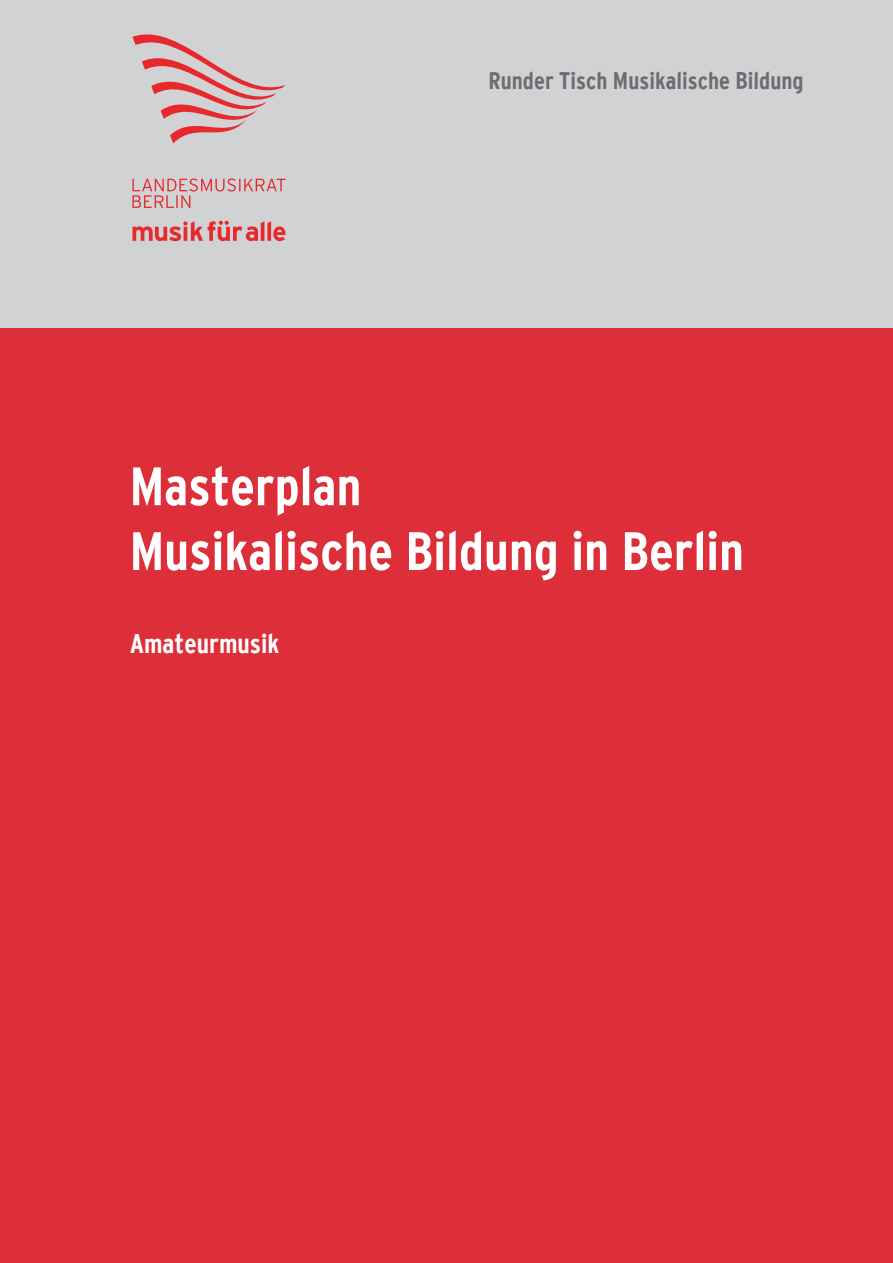
<style>
.page{position:relative;width:893px;height:1263px;background:#fff}
.page>*{position:absolute;margin:0;border:0;box-sizing:border-box;transform-origin:0 0}
.t1{font:700 condensed 54px/64.8px "Interstate";color:#fff}
.t2{font:700 condensed 27px "Interstate";color:#fff}
.t3{font:700 condensed 24px "Interstate";color:#6c6d70}
</style>
<div class="page">
<div style="left:0;top:327px;width:893px;height:936px;background:#dc2f39"></div>
<div style="left:0;top:0;width:893px;height:327px;background:#d1d2d4"></div>
<svg style="left:132px;top:34px;width:154px;height:207px"></svg>
<p class="t3" style="left:489px;top:68px;width:317px">Runder Tisch Musikalische Bildung</p>
<p class="t1" style="left:130px;top:453px;width:616px">Masterplan<br>Musikalische Bildung in Berlin</p>
<p class="t2" style="left:130px;top:629px;width:151px">Amateurmusik</p>
</div>
